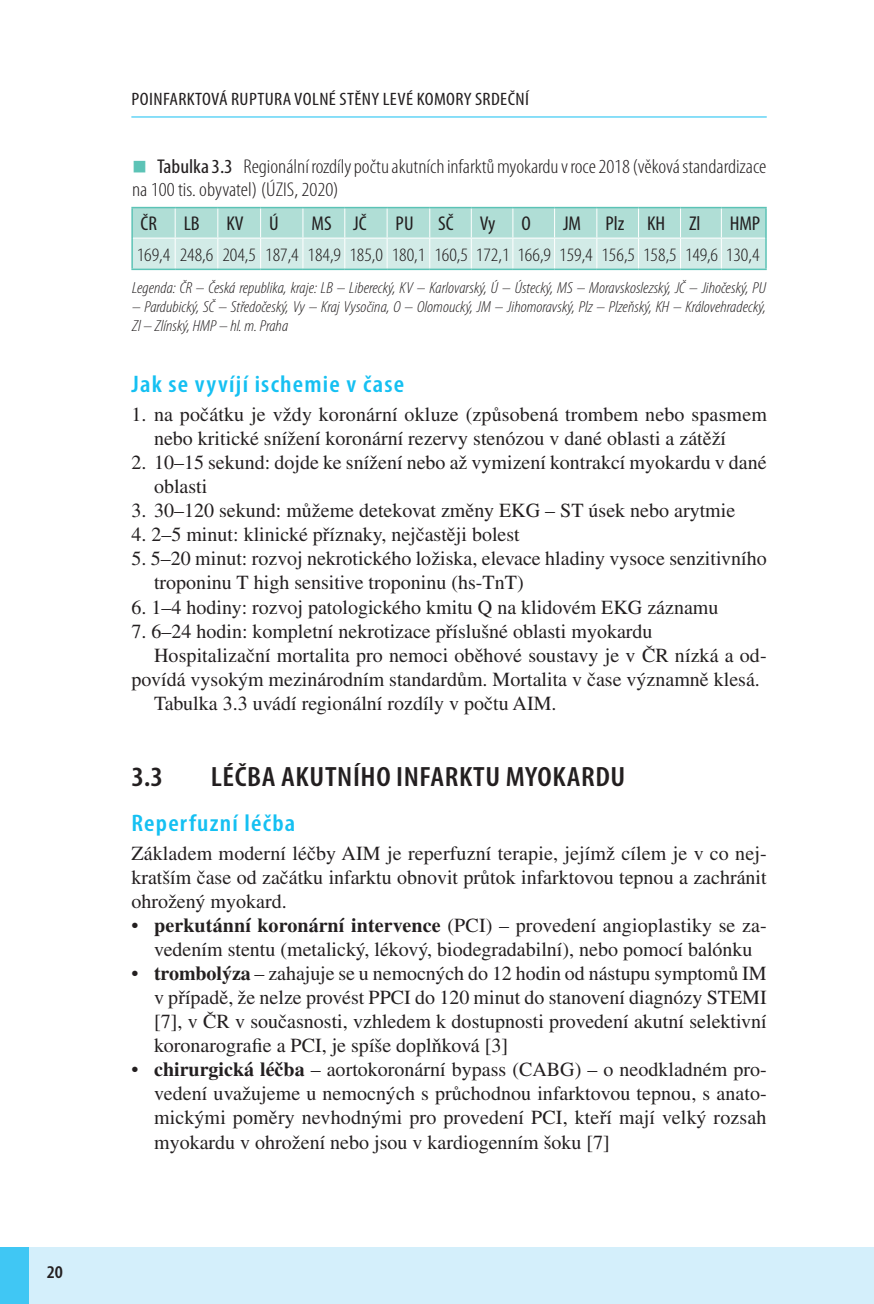
<style>
.page{position:relative;width:874px;height:1304px;background:#fff}
.page>*{position:absolute;margin:0;border:0;box-sizing:border-box;transform-origin:0 0}
.t1{font:600 condensed 28px "Myriad Pro";letter-spacing:.02em;color:#231f20;scale:1.1 1}
.t2{font:600 condensed 24px "Myriad Pro";letter-spacing:.045em;color:#15c0f2;scale:1.1 1}
.t3{font:20px/24px "Times CE";color:#231f20}
.t4{font:300 condensed 20px/23px "Myriad Pro";color:#231f20;scale:1.1 1}
.t5{font:condensed 20px "Myriad Pro";color:#231f20;scale:1.05 1}
.t6{font:300 condensed 19px "Myriad Pro";color:#231f20;scale:1.1 1}
.t7{font:condensed 18px "Myriad Pro";letter-spacing:.02em;color:#231f20;scale:1.1 1}
.t8{font:600 condensed 18px "Myriad Pro";color:#231f20;scale:1.1 1}
.t9{font:italic 300 condensed 16px/19px "Myriad Pro";color:#231f20;scale:1.1 1}
.s1{font-weight:400}
.s2{font-weight:700}
</style>
<div class="page">
<hr style="left:131px;top:116px;width:635px;height:1px;background:#15c0f2">
<div style="left:0;top:1247px;width:873px;height:57px;background:#d4effb"></div>
<div style="left:0;top:1247px;width:29px;height:57px;background:#40c7f4"></div>
<svg style="left:133px;top:208px;width:632px;height:61px;background:#c1e4de"></svg>
<hr style="left:175px;top:238px;width:1px;height:31px;background:#fff">
<hr style="left:217px;top:238px;width:1px;height:31px;background:#fff">
<hr style="left:260px;top:238px;width:1px;height:31px;background:#fff">
<hr style="left:302px;top:238px;width:1px;height:31px;background:#fff">
<hr style="left:344px;top:238px;width:1px;height:31px;background:#fff">
<hr style="left:386px;top:238px;width:1px;height:31px;background:#fff">
<hr style="left:429px;top:238px;width:1px;height:31px;background:#fff">
<hr style="left:471px;top:238px;width:1px;height:31px;background:#fff">
<hr style="left:512px;top:238px;width:1px;height:31px;background:#fff">
<hr style="left:554px;top:238px;width:1px;height:31px;background:#fff">
<hr style="left:596px;top:238px;width:1px;height:31px;background:#fff">
<hr style="left:638px;top:238px;width:1px;height:31px;background:#fff">
<hr style="left:680px;top:238px;width:1px;height:31px;background:#fff">
<hr style="left:720px;top:238px;width:1px;height:31px;background:#fff">
<hr style="left:133px;top:237px;width:42px;height:1px;background:#fff">
<hr style="left:175px;top:237px;width:43px;height:1px;background:#fff">
<hr style="left:218px;top:237px;width:42px;height:1px;background:#fff">
<hr style="left:260px;top:237px;width:43px;height:1px;background:#fff">
<hr style="left:303px;top:237px;width:42px;height:1px;background:#fff">
<hr style="left:345px;top:237px;width:42px;height:1px;background:#fff">
<hr style="left:387px;top:237px;width:43px;height:1px;background:#fff">
<hr style="left:430px;top:237px;width:41px;height:1px;background:#fff">
<hr style="left:471px;top:237px;width:42px;height:1px;background:#fff">
<hr style="left:513px;top:237px;width:41px;height:1px;background:#fff">
<hr style="left:554px;top:237px;width:42px;height:1px;background:#fff">
<hr style="left:596px;top:237px;width:42px;height:1px;background:#fff">
<hr style="left:638px;top:237px;width:42px;height:1px;background:#fff">
<hr style="left:680px;top:237px;width:41px;height:1px;background:#fff">
<hr style="left:721px;top:237px;width:44px;height:1px;background:#fff">
<hr style="left:131px;top:207px;width:44px;height:1px;background:#5cc3b6">
<hr style="left:131px;top:208px;width:2px;height:30px;background:#5cc3b6">
<hr style="left:175px;top:207px;width:43px;height:1px;background:#5cc3b6">
<hr style="left:218px;top:207px;width:42px;height:1px;background:#5cc3b6">
<hr style="left:260px;top:207px;width:43px;height:1px;background:#5cc3b6">
<hr style="left:303px;top:207px;width:42px;height:1px;background:#5cc3b6">
<hr style="left:345px;top:207px;width:42px;height:1px;background:#5cc3b6">
<hr style="left:387px;top:207px;width:43px;height:1px;background:#5cc3b6">
<hr style="left:430px;top:207px;width:41px;height:1px;background:#5cc3b6">
<hr style="left:471px;top:207px;width:42px;height:1px;background:#5cc3b6">
<hr style="left:513px;top:207px;width:41px;height:1px;background:#5cc3b6">
<hr style="left:554px;top:207px;width:42px;height:1px;background:#5cc3b6">
<hr style="left:596px;top:207px;width:42px;height:1px;background:#5cc3b6">
<hr style="left:638px;top:207px;width:42px;height:1px;background:#5cc3b6">
<hr style="left:680px;top:207px;width:41px;height:1px;background:#5cc3b6">
<hr style="left:721px;top:207px;width:45px;height:1px;background:#5cc3b6">
<hr style="left:765px;top:208px;width:1px;height:30px;background:#5cc3b6">
<hr style="left:131px;top:238px;width:2px;height:31px;background:#5cc3b6">
<hr style="left:765px;top:238px;width:1px;height:31px;background:#5cc3b6">
<hr style="left:131px;top:269px;width:44px;height:1px;background:#5cc3b6">
<hr style="left:175px;top:269px;width:43px;height:1px;background:#5cc3b6">
<hr style="left:218px;top:269px;width:42px;height:1px;background:#5cc3b6">
<hr style="left:260px;top:269px;width:43px;height:1px;background:#5cc3b6">
<hr style="left:303px;top:269px;width:42px;height:1px;background:#5cc3b6">
<hr style="left:345px;top:269px;width:42px;height:1px;background:#5cc3b6">
<hr style="left:387px;top:269px;width:43px;height:1px;background:#5cc3b6">
<hr style="left:430px;top:269px;width:41px;height:1px;background:#5cc3b6">
<hr style="left:471px;top:269px;width:42px;height:1px;background:#5cc3b6">
<hr style="left:513px;top:269px;width:41px;height:1px;background:#5cc3b6">
<hr style="left:554px;top:269px;width:42px;height:1px;background:#5cc3b6">
<hr style="left:596px;top:269px;width:42px;height:1px;background:#5cc3b6">
<hr style="left:638px;top:269px;width:42px;height:1px;background:#5cc3b6">
<hr style="left:680px;top:269px;width:41px;height:1px;background:#5cc3b6">
<hr style="left:721px;top:269px;width:45px;height:1px;background:#5cc3b6">
<p class="t8" style="left:47px;top:1260px;width:16px">20</p>
<p class="t7" style="left:131px;top:88px;width:363px">POINFARKTOVÁ RUPTURA VOLNÉ STĚNY LEVÉ KOMORY SRDEČNÍ</p>
<p class="t4" style="left:132px;top:155px;width:578px;text-indent:25px"><span class="s1">TABULKA 3.3</span> Regionální rozdíly počtu akutních infarktů myokardu v roce 2018 (věková standardizace na 100 tis. obyvatel) (ÚZIS, 2020)</p>
<p class="t5" style="left:141px;top:211px;width:9px">ČR</p>
<p class="t5" style="left:184px;top:211px;width:17px">LB</p>
<p class="t5" style="left:226px;top:211px;width:17px">KV</p>
<p class="t5" style="left:269px;top:211px;width:11px">Ú</p>
<p class="t5" style="left:311px;top:211px;width:10px">MS</p>
<p class="t5" style="left:353px;top:211px;width:13px">JČ</p>
<p class="t5" style="left:395px;top:211px;width:16px">PU</p>
<p class="t5" style="left:438px;top:211px;width:8px">SČ</p>
<p class="t5" style="left:479px;top:211px;width:17px">VY</p>
<p class="t5" style="left:521px;top:211px;width:9px">O</p>
<p class="t5" style="left:563px;top:211px;width:17px">JM</p>
<p class="t5" style="left:605px;top:211px;width:92px">PLZ KH ZL</p>
<p class="t5" style="left:729px;top:211px;width:30px">HMP</p>
<p class="t6" style="left:137px;top:243px;width:567px">169,4 248,6 204,5 187,4 184,9 185,0 180,1 160,5 172,1 166,9 159,4 156,5 158,5 149,6 130,4</p>
<p class="t9" style="left:132px;top:278px;width:577px">Legenda: ČR – Česká republika, kraje: LB – Liberecký, KV – Karlovarský, Ú – Ústecký, MS – Moravskoslezský, JČ – Jihočeský, PU</p>
<p class="t9" style="left:132px;top:297px;width:577px">– Pardubický, SČ – Středočeský, Vy – Kraj Vysočina, O – Olomoucký, JM – Jihomoravský, Plz – Plzeňský, KH – Královehradecký,<br>Zl – Zlínský, HMP – hl. m. Praha</p>
<p class="t2" style="left:131px;top:369px;width:249px">Jak se vyvíjí ischemie v čase</p>
<p class="t3" style="left:154px;top:402px;width:614px;text-indent:-23px">1. na počátku je vždy koronární okluze (způsobená trombem nebo spasmem nebo kritické snížení koronární rezervy stenózou v dané oblasti a zátěží</p>
<p class="t3" style="left:154px;top:450px;width:614px;text-indent:-23px">2. 10–15 sekund: dojde ke snížení nebo až vymizení kontrakcí myokardu v dané oblasti</p>
<p class="t3" style="left:131px;top:498px;width:605px">3. 30–120 sekund: můžeme detekovat změny EKG – ST úsek nebo arytmie</p>
<p class="t3" style="left:131px;top:522px;width:390px">4. 2–5 minut: klinické příznaky, nejčastěji bolest</p>
<p class="t3" style="left:154px;top:546px;width:614px;text-indent:-23px">5. 5–20 minut: rozvoj nekrotického ložiska, elevace hladiny vysoce senzitivního troponinu T high sensitive troponinu (hs-TnT)</p>
<p class="t3" style="left:131px;top:594px;width:588px">6. 1–4 hodiny: rozvoj patologického kmitu Q na klidovém EKG záznamu</p>
<p class="t3" style="left:131px;top:618px;width:522px">7. 6–24 hodin: kompletní nekrotizace příslušné oblasti myokardu</p>
<p class="t3" style="left:154px;top:642px;width:614px">Hospitalizační mortalita pro nemoci oběhové soustavy je v ČR nízká a od-</p>
<p class="t3" style="left:131px;top:666px;width:630px">povídá vysokým mezinárodním standardům. Mortalita v čase významně klesá.</p>
<p class="t3" style="left:154px;top:690px;width:404px">Tabulka 3.3 uvádí regionální rozdíly v počtu AIM.</p>
<h1 class="t1" style="left:131px;top:759px;width:30px">3.3</h1>
<h1 class="t1" style="left:211px;top:759px;width:363px">Léčba akutního infarktu myokardu</h1>
<p class="t2" style="left:131px;top:807px;width:150px">Reperfuzní léčba</p>
<p class="t3" style="left:131px;top:841px;width:636px;text-align:justify">Základem moderní léčby AIM je reperfuzní terapie, jejímž cílem je v co nej&shy;kratším čase od začátku infarktu obnovit průtok infarktovou tepnou a zachránit ohrožený myokard.</p>
<p class="t3" style="left:131px;top:913px;width:637px;text-align:center">• <span class="s2">perkutánní koronární intervence</span> (PCI) – provedení angioplastiky se za&shy;vedením stentu (metalický, lékový, biodegradabilní), nebo pomocí balónku</p>
<p class="t3" style="left:154px;top:961px;width:614px;text-align:justify;text-indent:-23px">• <span class="s2">trombolýza</span> – zahajuje se u nemocných do 12 hodin od nástupu symptomů IM v případě, že nelze provést PPCI do 120 minut do stanovení diagnózy STEMI [7], v ČR v současnosti, vzhledem k dostupnosti provedení akutní selektivní koronarografie a PCI, je spíše doplňková [3]</p>
<p class="t3" style="left:154px;top:1057px;width:614px;text-align:justify;text-indent:-23px">• <span class="s2">chirurgická léčba</span> – aortokoronární bypass (CABG) – o neodkladném pro&shy;vedení uvažujeme u nemocných s průchodnou infarktovou tepnou, s anato&shy;mickými poměry nevhodnými pro provedení PCI, kteří mají velký rozsah myokardu v ohrožení nebo jsou v kardiogenním šoku [7]</p>
</div>
